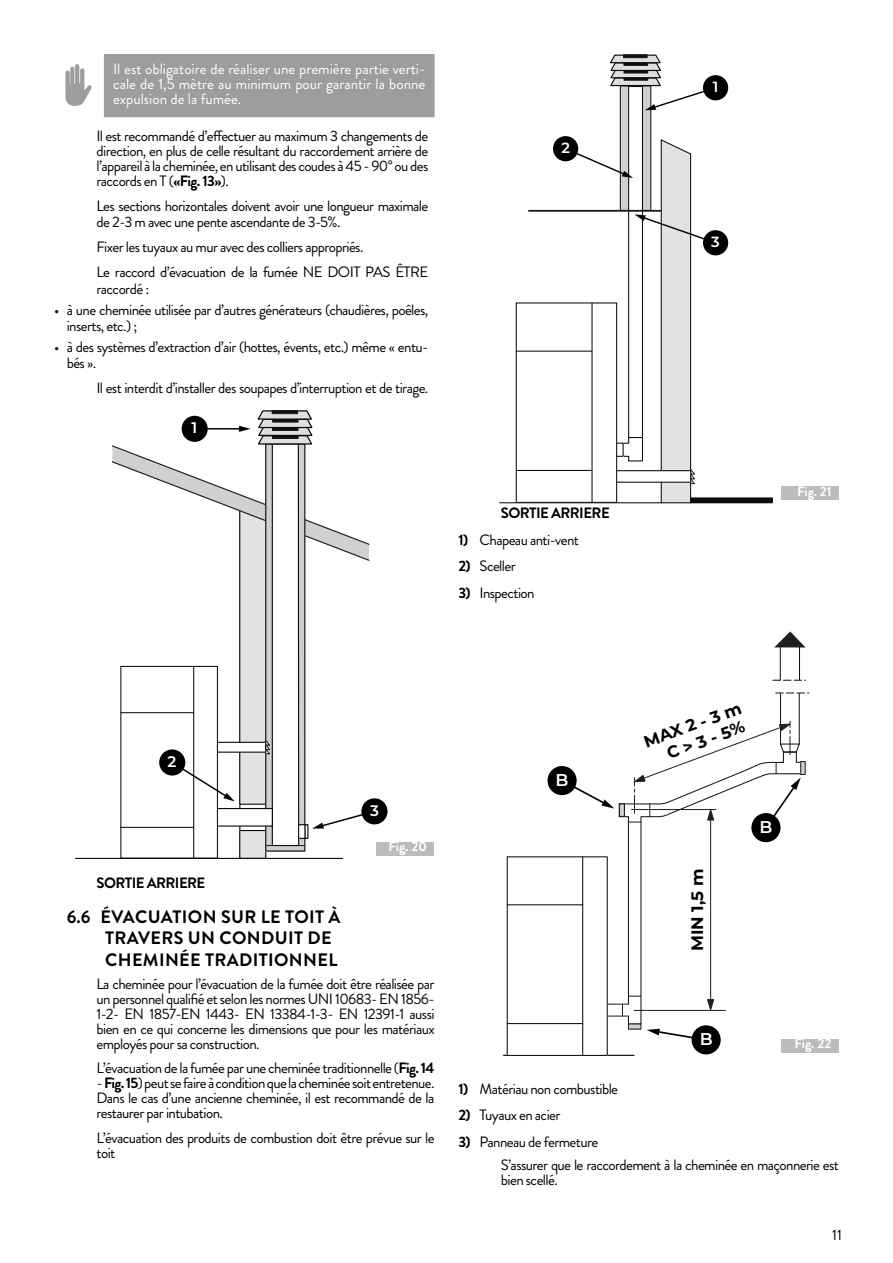
<style>
.page{position:relative;width:893px;height:1263px;background:#fff}
.page>*{position:absolute;margin:0;border:0;box-sizing:border-box;transform-origin:0 0}
.t1{font:700 18px/21.6px "Brandon Grotesque";letter-spacing:.02em;color:#000}
.t2{font:600 17.1px "Montserrat";color:#fff}
.t3{font:700 16.65px/18.8px "Montserrat";color:#000;text-align:right}
.t4{font:600 15.3px "Montserrat";color:#fff}
.t5{font:15px/15px "Brandon Grotesque";letter-spacing:-.04em;color:#000}
.t6{font:15px/15px "Brandon Grotesque";color:#fff;text-align:justify}
.t7{font:700 15px "Brandon Grotesque";letter-spacing:-.04em;color:#000}
.t8{font:600 14.7px "Montserrat";color:#fff}
.t9{font:700 13.5px "Brandon Grotesque";color:#fff}
.s1{font-weight:700}
</style>
<div class="page">
<div style="left:105px;top:55px;width:329px;height:62px;background:#9d9d9c"></div>
<hr style="left:104px;top:54px;width:331px;height:2px;background:#9d9d9c">
<hr style="left:433px;top:56px;width:2px;height:60px;background:#9d9d9c">
<hr style="left:104px;top:116px;width:331px;height:1px;background:#9d9d9c">
<hr style="left:104px;top:56px;width:1px;height:60px;background:#9d9d9c">
<svg style="left:65px;top:64px;width:27px;height:42px"></svg>
<div style="left:361px;top:798px;width:26px;height:26px;background:#000;border-radius:50%"></div>
<div style="left:240px;top:509px;width:26px;height:349px;background:#e3e2e2"></div>
<div style="left:239px;top:508px;width:27px;height:351px;border:1px solid #0c0e0c"></div>
<div style="left:240px;top:804px;width:26px;height:26px;background:#fff"></div>
<div style="left:239px;top:804px;width:28px;height:27px;border:1px solid #0c0e0c"></div>
<div style="left:266px;top:444px;width:39px;height:407px;background:linear-gradient(to right,#c7c7c7,#c7c7c7)"></div>
<div style="left:265px;top:443px;width:40px;height:409px;border:1px solid #0c0e0c"></div>
<div style="left:272px;top:444px;width:27px;height:401px;background:#fff"></div>
<div style="left:272px;top:443px;width:27px;height:403px;border:1px solid #0c0e0c"></div>
<div style="left:214px;top:808px;width:58px;height:18px;background:#fff"></div>
<div style="left:214px;top:808px;width:59px;height:19px;border:1px solid #0c0e0c"></div>
<div style="left:299px;top:825px;width:6px;height:13px;background:#fff"></div>
<div style="left:298px;top:824px;width:8px;height:15px;border:1px solid #0c0e0c"></div>
<svg style="left:305px;top:809px;width:71px;height:29px"></svg>
<div style="left:305px;top:824px;width:3px;height:15px;border:1px solid #0c0e0c"></div>
<svg style="left:111px;top:410px;width:259px;height:152px"></svg>
<div style="left:272px;top:410px;width:26px;height:4px;border:1px solid #1e1e1c"></div>
<svg style="left:265px;top:740px;width:5px;height:15px"></svg>
<div style="left:216px;top:742px;width:50px;height:10px;background:#fff"></div>
<div style="left:215px;top:742px;width:51px;height:11px;border:1px solid #231f20"></div>
<hr style="left:76px;top:858px;width:266px;height:1px;background:#0c0e0c">
<div style="left:121px;top:666px;width:96px;height:192px;background:#fff"></div>
<div style="left:121px;top:666px;width:97px;height:192px;border:1px solid #020203"></div>
<hr style="left:193px;top:666px;width:1px;height:192px;background:#020203">
<hr style="left:121px;top:827px;width:73px;height:1px;background:#020203">
<hr style="left:121px;top:712px;width:73px;height:1px;background:#020203">
<svg style="left:170px;top:760px;width:65px;height:41px"></svg>
<div style="left:159px;top:749px;width:26px;height:26px;background:#000;border-radius:50%"></div>
<div style="left:376px;top:842px;width:58px;height:13px;background:#bcbcbc"></div>
<div style="left:643px;top:86px;width:7px;height:124px;background:#d0d0d0"></div>
<div style="left:620px;top:86px;width:8px;height:124px;background:#d0d0d0"></div>
<div style="left:620px;top:85px;width:31px;height:126px;border:1px solid #1e1e1c"></div>
<div style="left:628px;top:86px;width:15px;height:352px;border:1px solid #0c0e0c"></div>
<svg style="left:610px;top:54px;width:107px;height:56px"></svg>
<div style="left:703px;top:75px;width:25px;height:25px;background:#000;border-radius:50%"></div>
<svg style="left:499px;top:138px;width:274px;height:365px"></svg>
<div style="left:553px;top:136px;width:25px;height:25px;background:#000;border-radius:50%"></div>
<div style="left:615px;top:471px;width:76px;height:11px;background:#fff"></div>
<div style="left:614px;top:470px;width:77px;height:13px;border:1px solid #231f20"></div>
<div style="left:516px;top:303px;width:101px;height:199px;background:#fff"></div>
<div style="left:516px;top:303px;width:101px;height:200px;border:1px solid #020203"></div>
<hr style="left:592px;top:303px;width:1px;height:199px;background:#020203">
<hr style="left:516px;top:470px;width:76px;height:1px;background:#020203">
<hr style="left:516px;top:351px;width:76px;height:1px;background:#020203">
<div style="left:781px;top:486px;width:58px;height:14px;background:#bcbcbc"></div>
<div style="left:547px;top:766px;width:30px;height:29px;background:#000;border-radius:50%"></div>
<div style="left:692px;top:1025px;width:29px;height:29px;background:#000;border-radius:50%"></div>
<hr style="left:503px;top:1055px;width:131px;height:1px;background:#1e1e1c">
<svg style="left:560px;top:631px;width:249px;height:411px"></svg>
<div style="left:507px;top:857px;width:100px;height:198px;background:#fff"></div>
<hr style="left:582px;top:857px;width:1px;height:198px;background:#020203">
<hr style="left:507px;top:1023px;width:76px;height:1px;background:#020203">
<hr style="left:507px;top:904px;width:76px;height:1px;background:#020203">
<div style="left:781px;top:1039px;width:58px;height:13px;background:#bcbcbc"></div>
<p class="t6" style="left:113px;top:61px;width:314px">Il est obligatoire de réaliser une première partie verti&shy;cale de 1,5 mètre au minimum pour garantir la bonne expulsion de la fumée.</p>
<p class="t5" style="left:97px;top:128px;width:333px;text-align:justify">Il est recommandé d’effectuer au maximum 3 changements de direction, en plus de celle résultant du raccordement arrière de l’appareil à la cheminée, en utilisant des coudes à 45 - 90° ou des raccords en T (<span class="s1">«Fig. 13»</span>).</p>
<p class="t5" style="left:97px;top:198px;width:333px;line-height:16.5px">Les sections horizontales doivent avoir une longueur maximale de 2-3 m avec une pente ascendante de 3-5%.</p>
<p class="t5" style="left:97px;top:235px;width:333px;line-height:25px">Fixer les tuyaux au mur avec des colliers appropriés.<br>Le raccord d’évacuation de la fumée NE DOIT PAS ÊTRE</p>
<p class="t5" style="left:97px;top:281px;width:54px">raccordé :</p>
<p class="t5" style="left:67px;top:301px;width:363px;line-height:16.5px;text-indent:-13px">• à une cheminée utilisée par d’autres générateurs (chaudières, poêles, inserts, etc.) ;</p>
<p class="t5" style="left:67px;top:339px;width:363px;line-height:16.5px;text-indent:-13px">• à des systèmes d’extraction d’air (hottes, évents, etc.) même « entu&shy;bés ».</p>
<p class="t5" style="left:97px;top:381px;width:333px">Il est interdit d’installer des soupapes d’interruption et de tirage.</p>
<p class="t4" style="left:192px;top:417px;width:7px">1</p>
<p class="t8" style="left:562px;top:138px;width:10px">2</p>
<p class="t7" style="left:501px;top:502px;width:110px">SORTIE ARRIERE</p>
<p class="t5" style="left:458px;top:532px;width:122px"><span class="s1">1)</span> Chapeau anti-vent</p>
<p class="t5" style="left:458px;top:559px;width:59px"><span class="s1">2)</span> Sceller</p>
<p class="t5" style="left:458px;top:585px;width:78px"><span class="s1">3)</span> Inspection</p>
<p class="t8" style="left:713px;top:77px;width:7px">1</p>
<p class="t8" style="left:711px;top:232px;width:10px">3</p>
<p class="t9" style="left:797px;top:482px;width:36px">Fig. 21</p>
<p class="t4" style="left:168px;top:751px;width:10px">2</p>
<p class="t4" style="left:370px;top:799px;width:10px">3</p>
<p class="t9" style="left:388px;top:837px;width:40px">Fig. 20</p>
<p class="t7" style="left:97px;top:873px;width:110px">SORTIE ARRIERE</p>
<p class="t1" style="left:105px;top:906px;width:237px;text-indent:-38px">6.6 ÉVACUATION SUR LE TOIT À<br>TRAVERS UN CONDUIT DE<br>CHEMINÉE TRADITIONNEL</p>
<p class="t5" style="left:97px;top:977px;width:340px;text-align:justify">La cheminée pour l’évacuation de la fumée doit être réalisée par un personnel qualifié et selon les normes UNI 10683- EN 1856- 1-2- EN 1857-EN 1443- EN 13384-1-3- EN 12391-1 aussi bien en ce qui concerne les dimensions que pour les matériaux employés pour sa construction.</p>
<p class="t5" style="left:97px;top:1060px;width:339px">L’évacuation de la fumée par une cheminée traditionnelle (<span class="s1">Fig. 14</span></p>
<p class="t5" style="left:97px;top:1075px;width:340px;text-align:justify">- <span class="s1">Fig. 15</span>) peut se faire à condition que la cheminée soit entretenue.<br>Dans le cas d’une ancienne cheminée, il est recommandé de la restaurer par intubation.</p>
<p class="t5" style="left:97px;top:1130px;width:340px">L’évacuation des produits de combustion doit être prévue sur le toit</p>
<p class="t2" style="left:556px;top:767px;width:14px">B</p>
<p class="t3" style="left:641px;top:733px;width:104px;rotate:-20deg">MAX 2 - 3 m<br>C &gt; 3 - 5%</p>
<p class="t3" style="left:687px;top:951px;width:84px;rotate:-90deg">MIN 1,5 m</p>
<p class="t2" style="left:759px;top:814px;width:14px">B</p>
<p class="t2" style="left:700px;top:1026px;width:14px">B</p>
<p class="t9" style="left:794px;top:1034px;width:38px">Fig. 22</p>
<p class="t5" style="left:458px;top:1081px;width:161px"><span class="s1">1)</span> Matériau non combustible</p>
<p class="t5" style="left:458px;top:1108px;width:104px"><span class="s1">2)</span> Tuyaux en acier</p>
<p class="t5" style="left:501px;top:1130px;width:340px;line-height:23.5px;text-indent:-43px"><span class="s1">3)</span> Panneau de fermeture<br>S’assurer que le raccordement à la cheminée en maçonnerie est</p>
<p class="t5" style="left:501px;top:1173px;width:58px">bien scellé.</p>
<p class="t5" style="left:832px;top:1227px;width:11px">11</p>
</div>
